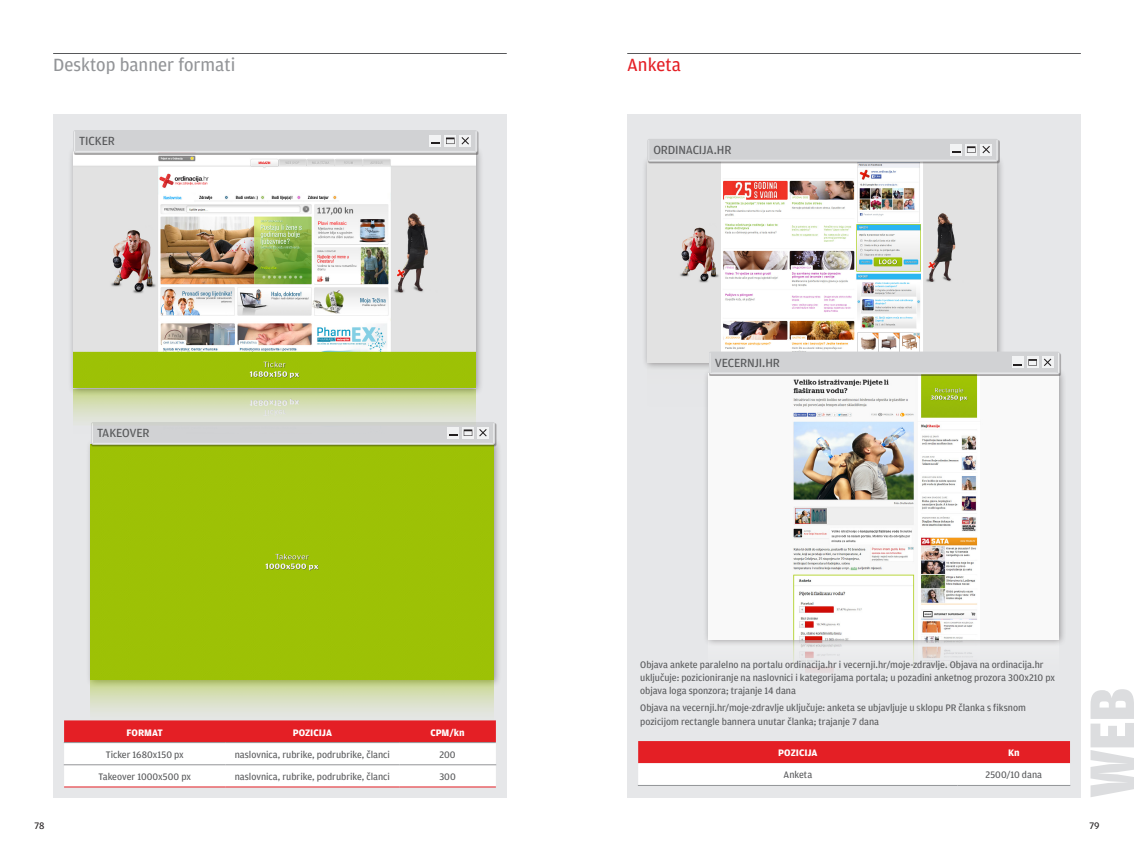
<style>
.page{position:relative;width:1134px;height:851px;background:#fff}
.page>*{position:absolute;margin:0;border:0;box-sizing:border-box;transform-origin:0 0}
.t1{font:900 66.75px "Amplitude Cond";color:#dcdddf}
.Naslov_Crveno_MALI{font:18.75px "Amplitude";color:#939598}
.Naslov_Crveno_MALI-2{font:18.75px "Amplitude";color:#e41f25}
.Formati_i_cjenik{font:12.5px "Amplitude";letter-spacing:-.015em;color:#57585a}
.portfolio_tekst_8pt{font:10px/13.4px "Amplitude";color:#57585a}
.portfolio_tekst_8pt-2{font:700 10px "Amplitude";color:#fff}
.t2{font:10px "Amplitude";color:#231f20}
</style>
<div class="page">
<hr style="left:53px;top:53px;width:454px;height:1px;background:#57585a">
<hr style="left:627px;top:53px;width:454px;height:1px;background:#57585a">
<div style="left:53px;top:114px;width:454px;height:683px;background:#e6e7e9"></div>
<div style="left:627px;top:114px;width:454px;height:683px;background:#e6e7e9"></div>
<div style="left:642px;top:155px;width:363px;height:215px;background:#231f20;opacity:.4"></div>
<img style="left:647px;top:164px;width:350px;height:198px">
<div style="left:647px;top:140px;width:353px;height:24px;background:#231f20;opacity:.4"></div>
<svg style="left:647px;top:139px;width:351px;height:22px;background:#d2d3d5"></svg>
<img style="left:793px;top:647px;width:182px;height:25px">
<div style="left:703px;top:367px;width:363px;height:280px;background:#231f20;opacity:.4"></div>
<svg style="left:709px;top:376px;width:349px;height:263px;background:#e7e6e0"></svg>
<div style="left:709px;top:352px;width:352px;height:24px;background:#231f20;opacity:.4"></div>
<svg style="left:709px;top:351px;width:351px;height:23px"></svg>
<svg style="left:638px;top:741px;width:432px;height:44px;background:#f18e91"></svg>
<hr style="left:638px;top:785px;width:320px;height:1px;background:#939598">
<hr style="left:958px;top:785px;width:112px;height:1px;background:#939598">
<div style="left:85px;top:438px;width:417px;height:249px;background:#231f20;opacity:.4"></div>
<div style="left:91px;top:446px;width:402px;height:234px;background:#9dc105"></div>
<div style="left:91px;top:423px;width:405px;height:23px;background:#c4cab1"></div>
<svg style="left:91px;top:422px;width:404px;height:22px;background:#d5d6d8"></svg>
<svg style="left:91px;top:680px;width:402px;height:33px;background:#d2dbb2"></svg>
<img style="left:73px;top:396px;width:403px;height:42px">
<div style="left:68px;top:146px;width:416px;height:250px;background:#231f20;opacity:.4"></div>
<img style="left:73px;top:155px;width:403px;height:232px">
<div style="left:73px;top:131px;width:406px;height:24px;background:#231f20;opacity:.4"></div>
<svg style="left:73px;top:130px;width:404px;height:22px;background:#d2d3d5"></svg>
<svg style="left:64px;top:720px;width:432px;height:66px;background:#f5b2b4"></svg>
<hr style="left:64px;top:742px;width:161px;height:1px;background:#939598">
<hr style="left:225px;top:742px;width:174px;height:1px;background:#939598">
<hr style="left:399px;top:742px;width:97px;height:1px;background:#939598">
<hr style="left:64px;top:764px;width:161px;height:1px;background:#939598">
<hr style="left:225px;top:764px;width:174px;height:1px;background:#939598">
<hr style="left:399px;top:764px;width:97px;height:1px;background:#939598">
<hr style="left:64px;top:786px;width:161px;height:1px;background:#e41f25">
<hr style="left:225px;top:786px;width:174px;height:1px;background:#e41f25">
<hr style="left:399px;top:786px;width:97px;height:1px;background:#e41f25">
<p class="Naslov_Crveno_MALI" style="left:53px;top:53px;width:184px">Desktop banner formati</p>
<p class="Naslov_Crveno_MALI-2" style="left:627px;top:53px;width:55px">Anketa</p>
<p class="Formati_i_cjenik" style="left:79px;top:133px;width:37px">TICKER</p>
<p class="Formati_i_cjenik" style="left:97px;top:425px;width:54px">TAKEOVER</p>
<p class="portfolio_tekst_8pt-2" style="left:127px;top:725px;width:38px">FORMAT</p>
<p class="portfolio_tekst_8pt-2" style="left:293px;top:725px;width:41px">POZICIJA</p>
<p class="portfolio_tekst_8pt-2" style="left:430px;top:725px;width:36px">CPM/kn</p>
<p class="portfolio_tekst_8pt" style="left:106px;top:747px;width:80px">Ticker 1680x150 px</p>
<p class="portfolio_tekst_8pt" style="left:235px;top:747px;width:157px">naslovnica, rubrike, podrubrike, članci</p>
<p class="portfolio_tekst_8pt" style="left:439px;top:747px;width:18px">200</p>
<p class="portfolio_tekst_8pt" style="left:99px;top:769px;width:94px">Takeover 1000x500 px</p>
<p class="portfolio_tekst_8pt" style="left:235px;top:769px;width:157px">naslovnica, rubrike, podrubrike, članci</p>
<p class="portfolio_tekst_8pt" style="left:439px;top:769px;width:18px">300</p>
<p class="Formati_i_cjenik" style="left:653px;top:142px;width:80px">ORDINACIJA.HR</p>
<p class="Formati_i_cjenik" style="left:715px;top:354px;width:67px">VECERNJI.HR</p>
<p class="portfolio_tekst_8pt" style="left:640px;top:657px;width:416px">Objava ankete paralelno na portalu ordinacija.hr i vecernji.hr/moje-zdravlje. Objava na ordinacija.hr uključuje: pozicioniranje na naslovnici i kategorijama portala; u pozadini anketnog prozora 300x210 px objava loga sponzora; trajanje 14 dana</p>
<p class="portfolio_tekst_8pt" style="left:640px;top:701px;width:387px">Objava na vecernji.hr/moje-zdravlje uključuje: anketa se ubjavljuje u sklopu PR članka s fiksnom pozicijom rectangle bannera unutar članka; trajanje 7 dana</p>
<p class="portfolio_tekst_8pt-2" style="left:778px;top:746px;width:41px">POZICIJA</p>
<p class="portfolio_tekst_8pt-2" style="left:1008px;top:746px;width:13px">Kn</p>
<p class="portfolio_tekst_8pt" style="left:784px;top:768px;width:30px">Anketa</p>
<p class="portfolio_tekst_8pt" style="left:986px;top:768px;width:58px">2500/10 dana</p>
<h1 class="t1" style="left:1070px;top:797px;width:112px;rotate:-90deg">WEB</h1>
<p class="t2" style="left:35px;top:819px;width:12px">78</p>
<p class="t2" style="left:1089px;top:819px;width:12px">79</p>
</div>
